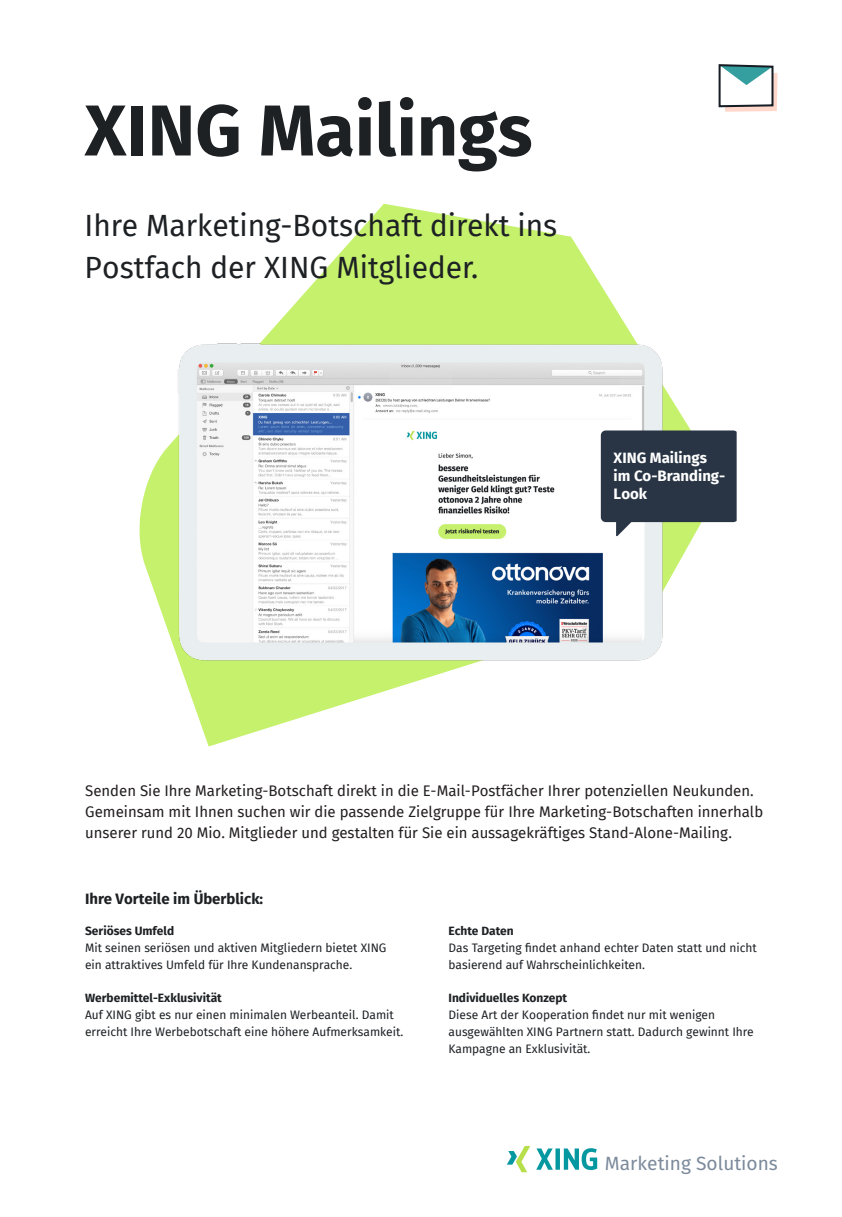
<style>
.page{position:relative;width:842px;height:1217px;background:#fff}
.page>*{position:absolute;margin:0;border:0;box-sizing:border-box;transform-origin:0 0}
.t1{font:72px "XING Sans Bold";color:#1d2124}
.t2{font:30px "XING Sans Regular";color:#1d2124}
.t3{font:19.2px "XING Sans Regular";color:#7c8a9c}
.t4{font:15px/21px "XING Sans Regular";color:#231f20}
.t5{font:15px/18px "XING Sans Bold";color:#fff}
.t6{font:15px "XING Sans Bold";color:#1d2124}
.t7{font:12px/16.8px "XING Sans Regular";color:#1d2124}
.t8{font:12px "XING Sans Bold";color:#1d2124}
.s1{font-family:"XING Sans Bold"}
</style>
<div class="page">
<svg style="left:190px;top:204px;width:436px;height:542px"></svg>
<img style="left:139px;top:325px;width:555px;height:369px">
<svg style="left:601px;top:430px;width:136px;height:106px;background:#424e57"></svg>
<svg style="left:718px;top:64px;width:59px;height:48px"></svg>
<svg style="left:507px;top:1145px;width:23px;height:26px"></svg>
<svg style="left:536px;top:1148px;width:61px;height:21px"></svg>
<p class="t1" style="left:85px;top:84px;width:449px">XING Mailings</p>
<p class="t2" style="left:85px;top:207px;width:474px">Ihre Marketing-Botschaft direkt ins</p>
<p class="t2" style="left:85px;top:249px;width:395px">Postfach der XING Mitglieder.</p>
<p class="t5" style="left:614px;top:448px;width:113px">XING Mailings im Co-Branding-<br>Look</p>
<p class="t4" style="left:85px;top:780px;width:679px">Senden Sie Ihre Marketing-Botschaft direkt in die E-Mail-Postfächer Ihrer potenziellen Neukunden.<br>Gemeinsam mit Ihnen suchen wir die passende Zielgruppe für Ihre Marketing-Botschaften innerhalb unserer rund 20 Mio. Mitglieder und gestalten für Sie ein aussagekräftiges Stand-Alone-Mailing.</p>
<p class="t6" style="left:85px;top:888px;width:180px">Ihre Vorteile im Überblick:</p>
<p class="t7" style="left:85px;top:922px;width:303px"><span class="s1">Seriöses Umfeld<br></span>Mit seinen seriösen und aktiven Mitgliedern bietet XING ein attraktives Umfeld für Ihre Kundenansprache.</p>
<p class="t8" style="left:85px;top:990px;width:138px">Werbemittel-Exklusivität</p>
<p class="t7" style="left:85px;top:1006px;width:320px">Auf XING gibt es nur einen minimalen Werbeanteil. Damit erreicht Ihre Werbebotschaft eine höhere Aufmerksamkeit.</p>
<p class="t8" style="left:449px;top:922px;width:67px">Echte Daten</p>
<p class="t7" style="left:449px;top:938px;width:310px">Das Targeting findet anhand echter Daten statt und nicht basierend auf Wahrscheinlichkeiten.</p>
<p class="t8" style="left:449px;top:990px;width:120px">Individuelles Konzept</p>
<p class="t7" style="left:449px;top:1006px;width:307px">Diese Art der Kooperation findet nur mit wenigen ausgewählten XING Partnern statt. Dadurch gewinnt Ihre<br>Kampagne an Exklusivität.</p>
<p class="t3" style="left:605px;top:1150px;width:174px">Marketing Solutions</p>
</div>
